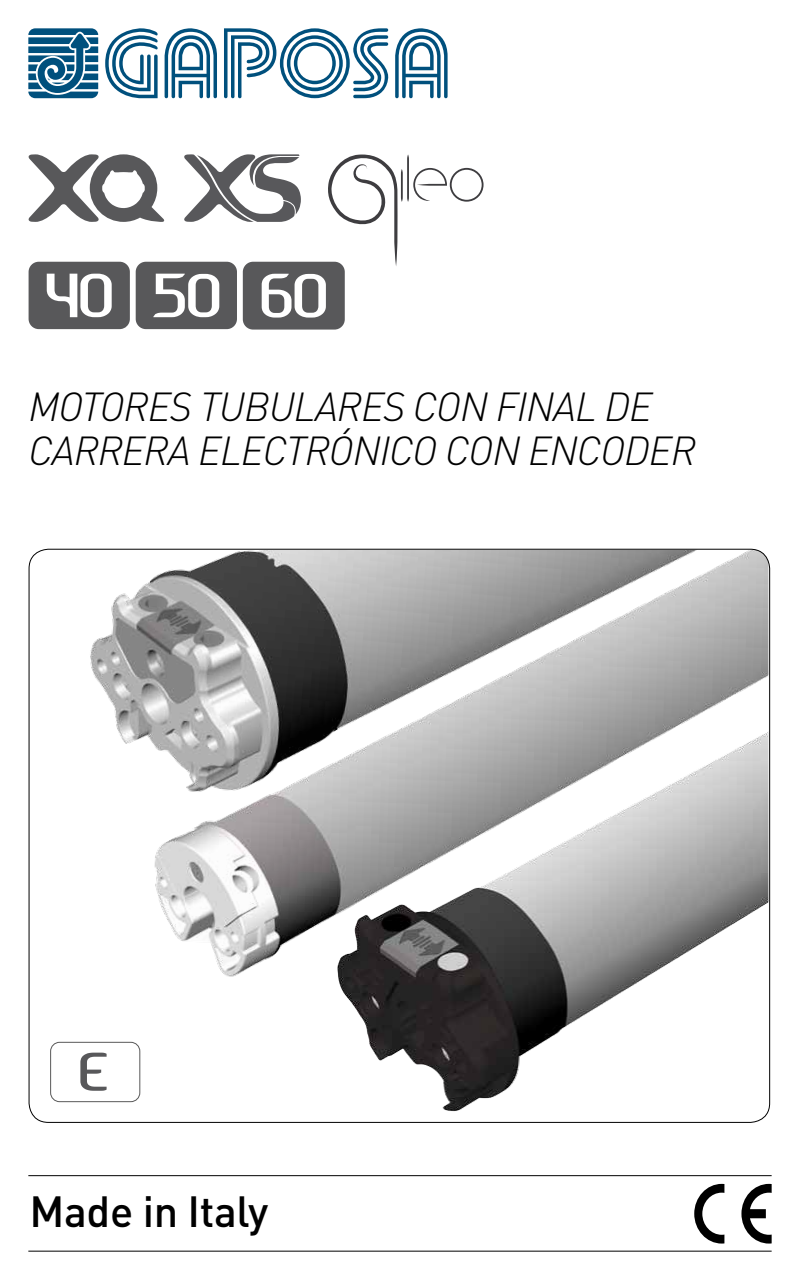
<style>
.page{position:relative;width:800px;height:1280px;background:#fff}
.page>*{position:absolute;margin:0;border:0;box-sizing:border-box;transform-origin:0 0}
.t1{font:51px "Ageonebold";color:#58585a}
.t2{font:500 43.1px "DIN Pro";letter-spacing:-.01em;color:#000}
.t3{font:italic 300 40px/44px "DIN Pro";letter-spacing:-.025em;color:#000}
</style>
<div class="page">
<svg style="left:28px;top:28px;width:70px;height:70px"></svg>
<svg style="left:105px;top:28px;width:53px;height:70px"></svg>
<svg style="left:165px;top:28px;width:52px;height:70px"></svg>
<svg style="left:395px;top:28px;width:53px;height:70px"></svg>
<svg style="left:224px;top:28px;width:164px;height:70px"></svg>
<hr style="left:28px;top:1175px;width:744px;height:1px;background:#000">
<hr style="left:28px;top:1251px;width:744px;height:1px;background:#000">
<svg style="left:694px;top:1184px;width:30px;height:60px"></svg>
<svg style="left:741px;top:1184px;width:31px;height:60px"></svg>
<img style="left:154px;top:549px;width:604px;height:428px">
<img style="left:337px;top:828px;width:431px;height:285px">
<img style="left:90px;top:550px;width:678px;height:278px">
<div style="left:50px;top:1042px;width:90px;height:60px;border:1px solid #595959;border-radius:9px"></div>
<svg style="left:28px;top:154px;width:456px;height:176px"></svg>
<p class="t3" style="left:28px;top:384px;width:669px">MOTORES TUBULARES CON FINAL DE<br>CARRERA ELECTRÓNICO CON ENCODER</p>
<p class="t1" style="left:78px;top:1050px;width:33px">E</p>
<p class="t2" style="left:30px;top:1182px;width:240px">Made in Italy</p>
</div>
